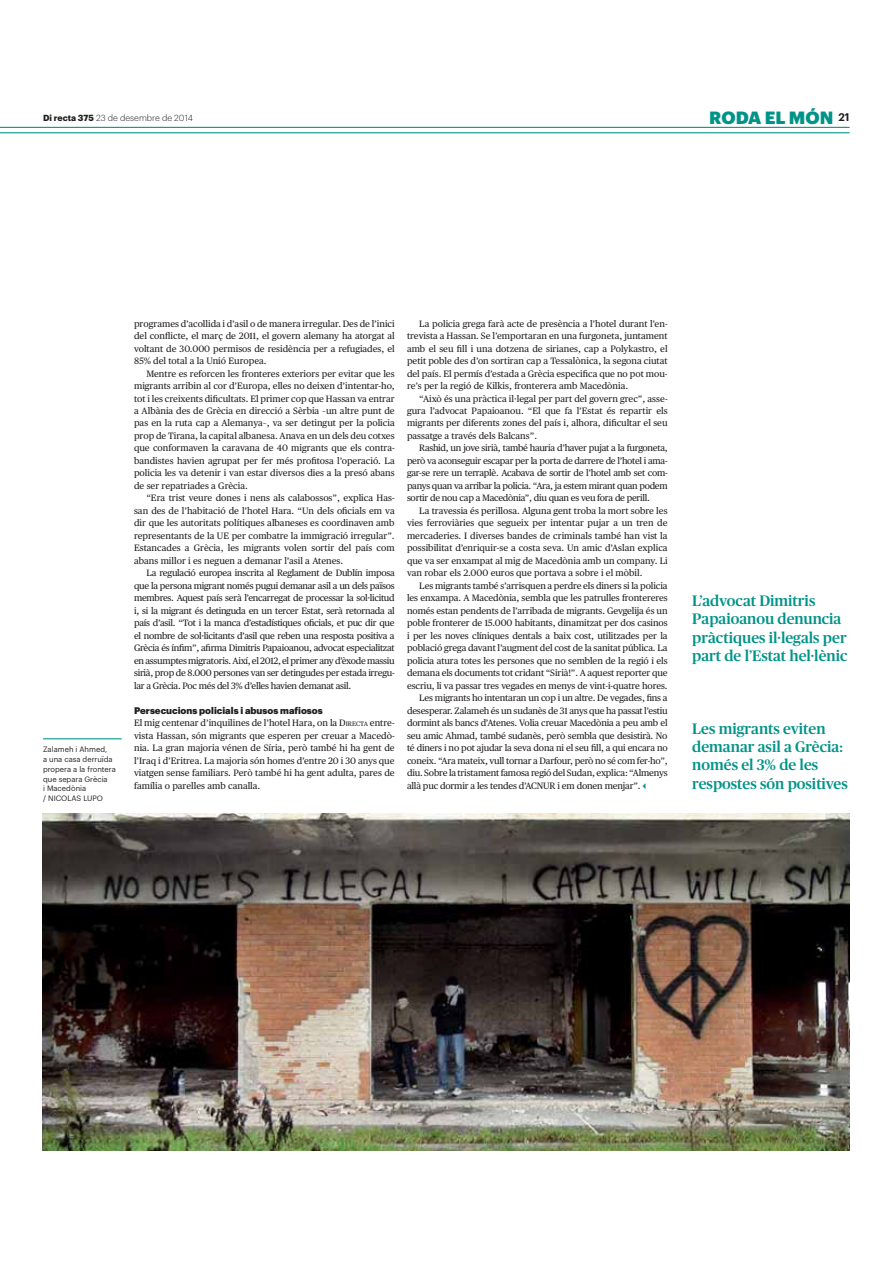
<style>
.page{position:relative;width:893px;height:1263px;background:#fff}
.page>*{position:absolute;margin:0;border:0;box-sizing:border-box;transform-origin:0 0}
.t1{font:900 17.4px "Graphik";letter-spacing:.005em;color:#009388}
.t2{font:500 15.15px/18.3px "Publico";color:#009388}
.t3{font:900 9.45px "Graphik";color:#231f20}
.t4{font:9.3px/12.5px "Publico Text";letter-spacing:-.01em;color:#231f20;text-align:justify}
.t5{font:300 8.7px "Graphik";color:#231f20}
.t6{font:7.65px/9.8px "Graphik";color:#231f20}
.s1{font-weight:700}
.s2{font-style:inherit}
.s3{font-size:6.45px}
</style>
<div class="page">
<hr style="left:0;top:127px;width:849px;height:1px;background:#009388">
<hr style="left:0;top:132px;width:849px;height:1px;background:#009388">
<img style="left:43px;top:814px;width:806px;height:337px">
<hr style="left:43px;top:738px;width:79px;height:1px;background:#009388">
<p class="t5" style="left:43px;top:114px;width:151px"><span class="s1">Di recta 375</span> 23 de desembre de 2014</p>
<h1 class="t1" style="left:709px;top:111px;width:142px">RODA EL MÓN <sup>21</sup></h1>
<p class="t6" style="left:43px;top:745px;width:74px">Zalameh i Ahmed,<br>a una casa derruïda propera a la frontera que separa Grècia<br>i Macedònia<br>/ NICOLAS LUPO</p>
<p class="t4" style="left:134px;top:318px;width:262px">programes d’acollida i d’asil o de manera irregular. Des de l’inici del conflicte, el març de 2011, el govern alemany ha atorgat al voltant de 30.000 permisos de residència per a refugiades, el 85% del total a la Unió Europea.</p>
<p class="t4" style="left:134px;top:368px;width:262px;text-indent:12px">Mentre es reforcen les fronteres exteriors per evitar que les migrants arribin al cor d’Europa, elles no deixen d’intentar-ho, tot i les creixents dificultats. El primer cop que Hassan va entrar a Albània des de Grècia en direcció a Sèrbia –un altre punt de pas en la ruta cap a Alemanya–, va ser detingut per la policia prop de Tirana, la capital albanesa. Anava en un dels deu cotxes que conformaven la caravana de 40 migrants que els contra&shy;bandistes havien agrupat per fer més profitosa l’operació. La policia les va detenir i van estar diversos dies a la presó abans de ser repatriades a Grècia.</p>
<p class="t4" style="left:134px;top:493px;width:262px;text-indent:12px">“Era trist veure dones i nens als calabossos”, explica Has&shy;san des de l’habitació de l’hotel Hara. “Un dels oficials em va dir que les autoritats polítiques albaneses es coordinaven amb representants de la UE per combatre la immigració irregular”.<br>Estancades a Grècia, les migrants volen sortir del país com abans millor i es neguen a demanar l’asil a Atenes.</p>
<p class="t4" style="left:134px;top:568px;width:262px;text-indent:12px">La regulació europea inscrita al Reglament de Dublín imposa que la persona migrant només pugui demanar asil a un dels països membres. Aquest país serà l’encarregat de processar la sol·licitud i, si la migrant és detinguda en un tercer Estat, serà retornada al país d’asil. “Tot i la manca d’estadístiques oficials, et puc dir que el nombre de sol·licitants d’asil que reben una resposta positiva a Grècia és ínfim”, afirma Dimitris Papaioanou, advocat especialitzat en assumptes migratoris. Així, el 2012, el primer any d’èxode massiu sirià, prop de 8.000 persones van ser detingudes per estada irregu&shy;lar a Grècia. Poc més del 3% d’elles havien demanat asil.</p>
<p class="t3" style="left:134px;top:706px;width:190px">Persecucions policials i abusos mafiosos</p>
<p class="t4" style="left:134px;top:717px;width:262px">El mig centenar d’inquilines de l’hotel Hara, on la <span class="s2">D</span><span class="s3">IRECTA</span> entre&shy;vista Hassan, són migrants que esperen per creuar a Macedò&shy;nia. La gran majoria vénen de Síria, però també hi ha gent de l’Iraq i d’Eritrea. La majoria són homes d’entre 20 i 30 anys que viatgen sense familiars. Però també hi ha gent adulta, pares de família o parelles amb canalla.</p>
<p class="t4" style="left:407px;top:318px;width:262px;text-indent:12px">La policia grega farà acte de presència a l’hotel durant l’en&shy;trevista a Hassan. Se l’emportaran en una furgoneta, juntament amb el seu fill i una dotzena de sirianes, cap a Polykastro, el petit poble des d’on sortiran cap a Tessalònica, la segona ciutat del país. El permís d’estada a Grècia especifica que no pot mou&shy;re’s per la regió de Kilkis, fronterera amb Macedònia.</p>
<p class="t4" style="left:407px;top:393px;width:262px;text-indent:12px">“Això és una pràctica il·legal per part del govern grec”, asse&shy;gura l’advocat Papaioanou. “El que fa l’Estat és repartir els migrants per diferents zones del país i, alhora, dificultar el seu passatge a través dels Balcans”.</p>
<p class="t4" style="left:407px;top:443px;width:262px;text-indent:12px">Rashid, un jove sirià, també hauria d’haver pujat a la furgoneta, però va aconseguir escapar per la porta de darrere de l’hotel i ama&shy;gar-se rere un terraplè. Acabava de sortir de l’hotel amb set com&shy;panys quan va arribar la policia. “Ara, ja estem mirant quan podem sortir de nou cap a Macedònia”, diu quan es veu fora de perill.</p>
<p class="t4" style="left:407px;top:505px;width:262px;text-indent:12px">La travessia és perillosa. Alguna gent troba la mort sobre les vies ferroviàries que segueix per intentar pujar a un tren de mercaderies. I diverses bandes de criminals també han vist la possibilitat d’enriquir-se a costa seva. Un amic d’Aslan explica que va ser enxampat al mig de Macedònia amb un company. Li van robar els 2.000 euros que portava a sobre i el mòbil.</p>
<p class="t4" style="left:419px;top:580px;width:250px">Les migrants també s’arrisquen a perdre els diners si la policia</p>
<p class="t4" style="left:407px;top:593px;width:262px">les enxampa. A Macedònia, sembla que les patrulles frontereres</p>
<p class="t4" style="left:407px;top:605px;width:262px">només estan pendents de l’arribada de migrants. Gevgelija és un</p>
<p class="t4" style="left:407px;top:618px;width:262px">poble fronterer de 15.000 habitants, dinamitzat per dos casinos</p>
<p class="t4" style="left:407px;top:630px;width:262px">i per les noves clíniques dentals a baix cost, utilitzades per la</p>
<p class="t4" style="left:407px;top:643px;width:262px">població grega davant l’augment del cost de la sanitat pública. La</p>
<p class="t4" style="left:407px;top:655px;width:262px">policia atura totes les persones que no semblen de la regió i els</p>
<p class="t4" style="left:407px;top:667px;width:262px">demana els documents tot cridant “Sirià!”. A aquest reporter que</p>
<p class="t4" style="left:407px;top:680px;width:262px">escriu, li va passar tres vegades en menys de vint-i-quatre hores.</p>
<p class="t4" style="left:419px;top:692px;width:250px">Les migrants ho intentaran un cop i un altre. De vegades, fins a</p>
<p class="t4" style="left:407px;top:705px;width:262px">desesperar. Zalameh és un sudanès de 31 anys que ha passat l’estiu</p>
<p class="t4" style="left:407px;top:717px;width:262px">dormint als bancs d’Atenes. Volia creuar Macedònia a peu amb el</p>
<p class="t4" style="left:407px;top:730px;width:262px">seu amic Ahmad, també sudanès, però sembla que desistirà. No</p>
<p class="t4" style="left:407px;top:742px;width:262px">té diners i no pot ajudar la seva dona ni el seu fill, a qui encara no</p>
<p class="t4" style="left:407px;top:755px;width:262px">coneix. “Ara mateix, vull tornar a Darfour, però no sé com fer-ho”,</p>
<p class="t4" style="left:407px;top:767px;width:262px">diu. Sobre la tristament famosa regió del Sudan, explica: “Almenys</p>
<p class="t4" style="left:407px;top:780px;width:235px">allà puc dormir a les tendes d’ACNUR i em donen menjar”.</p>
<h2 class="t2" style="left:692px;top:593px;width:157px">L’advocat Dimitris<br>Papaioanou denuncia pràctiques il·legals per part de l’Estat hel·lènic</h2>
<h2 class="t2" style="left:692px;top:721px;width:157px">Les migrants eviten demanar asil a Grècia: només el 3% de les respostes són positives</h2>
</div>
